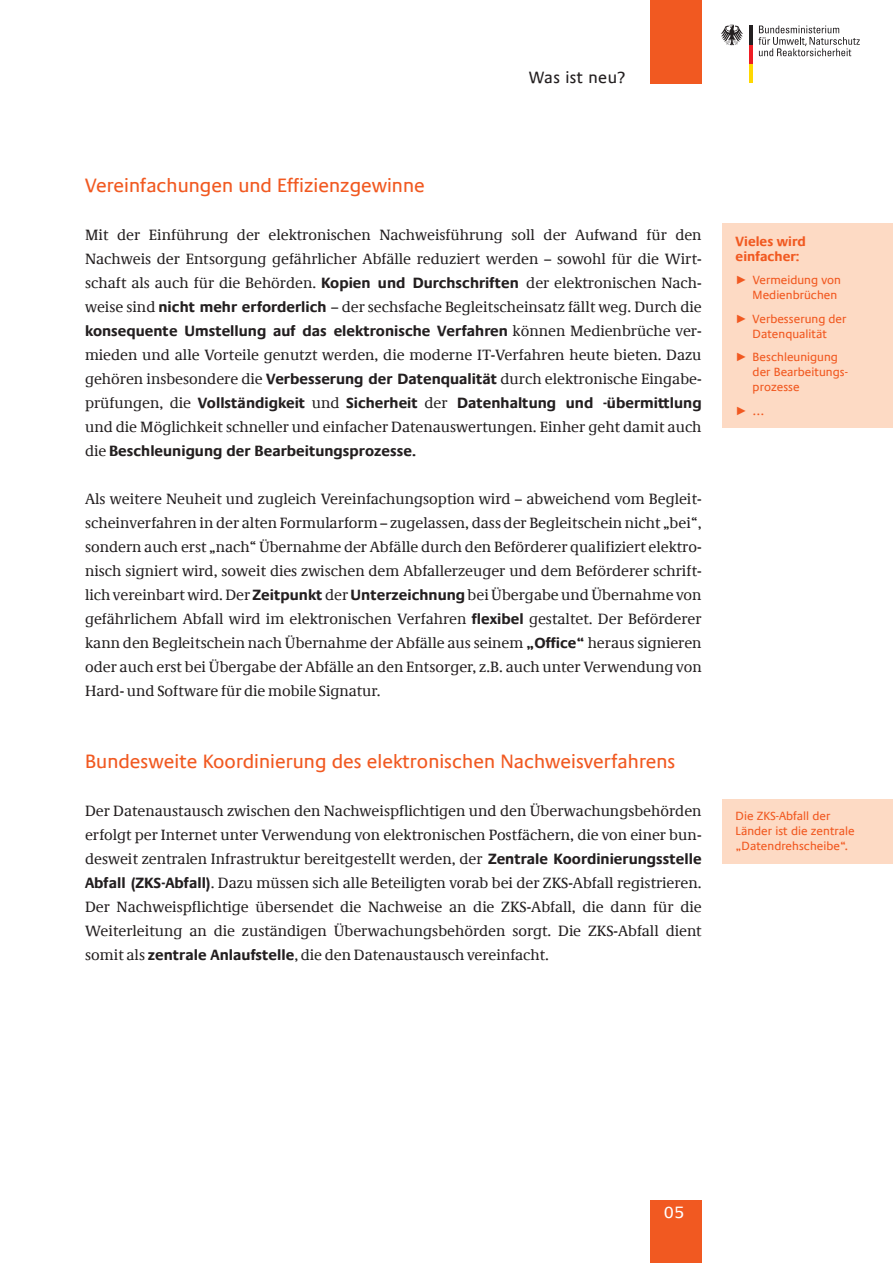
<style>
.page{position:relative;width:893px;height:1263px;background:#fff}
.page>*{position:absolute;margin:0;border:0;box-sizing:border-box;transform-origin:0 0}
.t1{font:19.5px "Praxis Com";color:#f15921}
.t2{font:16.5px "Praxis Com";letter-spacing:.025em;color:#231f20}
.t3{font:16.5px "Praxis Com";color:#fff}
.t4{font:15px/24px "Demos Com";color:#231f20;text-align:justify}
.t5{font:700 15px "Praxis Com";color:#231f20}
.t6{font:700 13.5px/15px "Praxis Com";color:#f15921}
.t7{font:12px/15px "Praxis Com";color:#f15921}
.t8{font:12px "Arial";color:#f15921}
.s1{font-family:"Praxis Com";font-weight:700}
.s2{font-family:"Demos Com";font-weight:400}
.s3{font-family:"Arial"}
.s4{font-family:"Praxis Com"}
</style>
<div class="page">
<div style="left:651px;top:1200px;width:51px;height:63px;background:#f15921"></div>
<div style="left:651px;top:0;width:51px;height:83px;background:#f15921"></div>
<svg style="left:758px;top:26px;width:102px;height:30px"></svg>
<hr style="left:749px;top:64px;width:3px;height:19px;background:#ffd801">
<hr style="left:749px;top:45px;width:3px;height:19px;background:#ee1d23">
<hr style="left:749px;top:26px;width:3px;height:19px;background:#231f20">
<svg style="left:721px;top:25px;width:22px;height:20px"></svg>
<div style="left:723px;top:223px;width:170px;height:204px;background:#fddac4"></div>
<div style="left:723px;top:799px;width:170px;height:64px;background:#fddac4"></div>
<p class="t2" style="left:529px;top:68px;width:98px">Was ist neu?</p>
<h1 class="t1" style="left:85px;top:174px;width:341px">Vereinfachungen und Effizienzgewinne</h1>
<p class="t4" style="left:85px;top:223px;width:618px">Mit der Einführung der elektronischen Nachweisführung soll der Aufwand für den Nachweis der Entsorgung gefährlicher Abfälle reduziert werden – sowohl für die Wirt&shy;schaft als auch für die Behörden. <span class="s1">Kopien und Durchschriften</span> der elektronischen Nach&shy;weise sind <span class="s1">nicht mehr erforderlich</span> – der sechsfache Begleitscheinsatz fällt weg. Durch die</p>
<p class="t5" style="left:85px;top:322px;width:618px">konsequente Umstellung auf das elektronische Verfahren <span class="s2">können Medienbrüche ver-</span></p>
<p class="t4" style="left:85px;top:343px;width:618px">mieden und alle Vorteile genutzt werden, die moderne IT-Verfahren heute bieten. Dazu gehören insbesondere die <span class="s1">Verbesserung der Datenqualität</span> durch elektronische Eingabe-</p>
<p class="t5" style="left:85px;top:394px;width:618px"><span class="s2">prüfungen, die</span> Vollständigkeit <span class="s2">und</span> Sicherheit <span class="s2">der</span> Datenhaltung und -übermittlung</p>
<p class="t4" style="left:85px;top:415px;width:618px">und die Möglichkeit schneller und einfacher Datenauswertungen. Einher geht damit auch</p>
<p class="t5" style="left:85px;top:442px;width:332px"><span class="s2">die</span> Beschleunigung der Bearbeitungsprozesse.</p>
<p class="t4" style="left:85px;top:487px;width:618px">Als weitere Neuheit und zugleich Vereinfachungsoption wird – abweichend vom Begleit&shy;scheinverfahren in der alten Formularform – zugelassen, dass der Begleitschein nicht „bei“, sondern auch erst „nach“ Übernahme der Abfälle durch den Beförderer qualifiziert elektro&shy;nisch signiert wird, soweit dies zwischen dem Abfallerzeuger und dem Beförderer schrift&shy;lich vereinbart wird. Der <span class="s1">Zeitpunkt</span> der <span class="s1">Unterzeichnung</span> bei Übergabe und Übernahme von gefährlichem Abfall wird im elektronischen Verfahren <span class="s1">flexibel</span> gestaltet. Der Beförderer kann den Begleitschein nach Übernahme der Abfälle aus seinem <span class="s1">„Office“</span> heraus signieren oder auch erst bei Übergabe der Abfälle an den Entsorger, z.B. auch unter Verwendung von Hard- und Software für die mobile Signatur.</p>
<h1 class="t1" style="left:85px;top:750px;width:592px">Bundesweite Koordinierung des elektronischen Nachweisverfahrens</h1>
<p class="t4" style="left:85px;top:799px;width:618px">Der Datenaustausch zwischen den Nachweispflichtigen und den Überwachungsbehörden erfolgt per Internet unter Verwendung von elektronischen Postfächern, die von einer bun&shy;desweit zentralen Infrastruktur bereitgestellt werden, der <span class="s1">Zentrale Koordinierungsstelle Abfall (ZKS-Abfall)</span>. Dazu müssen sich alle Beteiligten vorab bei der ZKS-Abfall registrieren.<br>Der Nachweispflichtige übersendet die Nachweise an die ZKS-Abfall, die dann für die Weiterleitung an die zuständigen Überwachungsbehörden sorgt. Die ZKS-Abfall dient somit als <span class="s1">zentrale Anlaufstelle</span>, die den Datenaustausch vereinfacht.</p>
<p class="t6" style="left:736px;top:233px;width:72px">Vieles wird einfacher:</p>
<p class="t7" style="left:753px;top:272px;width:90px;text-indent:-17px"><span class="s3">►</span> Vermeidung von<br>Medienbrüchen</p>
<p class="t7" style="left:736px;top:311px;width:112px;text-align:center"><span class="s3">►</span> Verbesserung der<br>Datenqualität</p>
<p class="t7" style="left:753px;top:349px;width:97px;text-indent:-17px"><span class="s3">►</span> Beschleunigung der Bearbeitungs&shy;prozesse</p>
<p class="t8" style="left:736px;top:402px;width:31px">► <span class="s4">…</span></p>
<p class="t7" style="left:736px;top:809px;width:121px">Die ZKS-Abfall der<br>Länder ist die zentrale „Datendrehscheibe“.</p>
<p class="t3" style="left:664px;top:1203px;width:22px">05</p>
</div>
